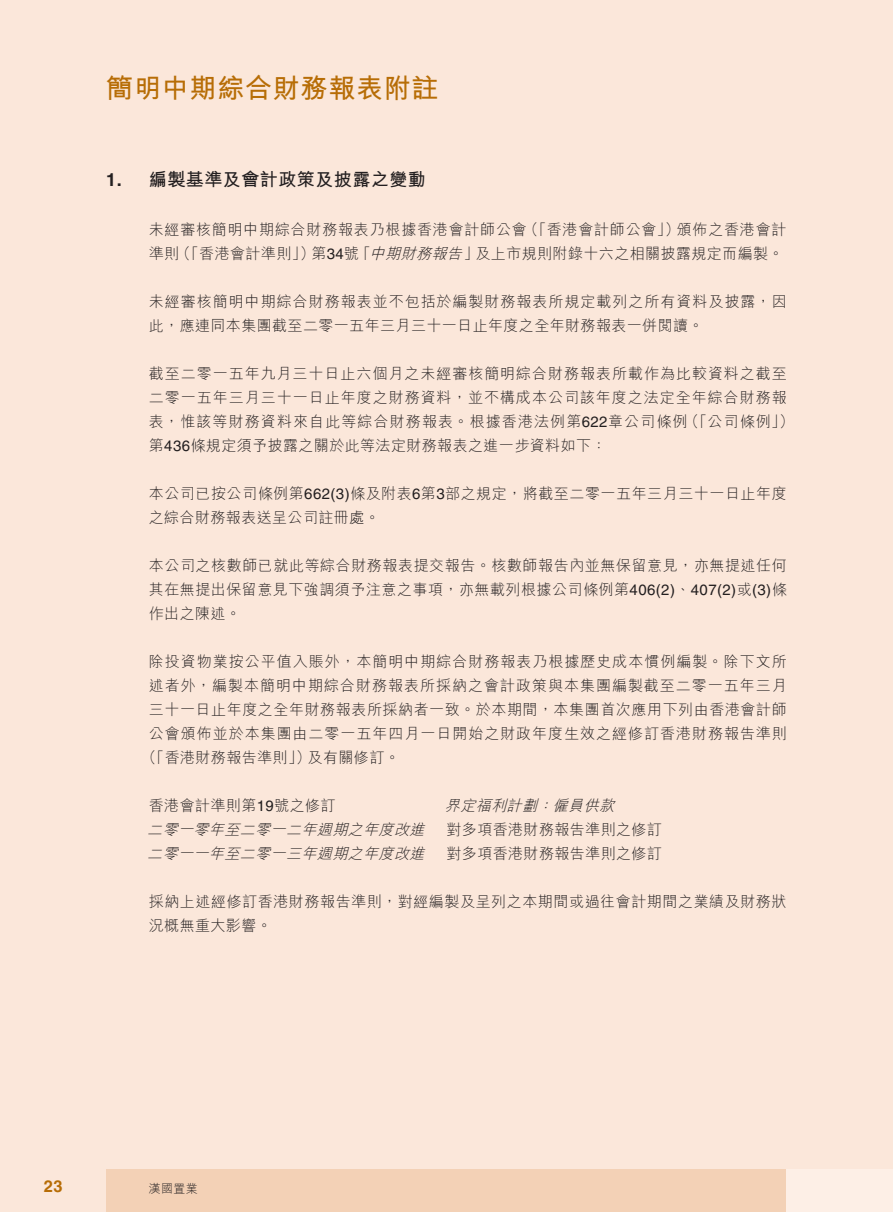
<style>
.page{position:relative;width:893px;height:1212px;background:#fbe7da}
.page>*{position:absolute;margin:0;border:0;box-sizing:border-box;transform-origin:0 0}
.t1{font:700 27px "M Hei HK";letter-spacing:.03em;color:#b76d06}
.t2{font:700 18px "M Hei HK";letter-spacing:.03em;color:#231f20}
.t3{font:700 16.5px "Helvetica LT Std";color:#b76d06}
.t4{font:300 15px/24px "M Hei HK";letter-spacing:.05em;color:#231f20}
.t5{font:italic 300 15px/24px "M Hei HK";color:#231f20}
.t6{font:300 15px "M Hei HK";letter-spacing:.03em;color:#231f20}
.t7{font:300 12px "M Hei HK";color:#231f20}
.s1{font-family:"Helvetica LT Std"}
.s2{font-family:"Helvetica LT Std";font-weight:400}
.s3{font-style:italic}
.s4{font-style:normal}
</style>
<div class="page">
<div style="left:106px;top:1169px;width:787px;height:43px;background:#f3d1b6"></div>
<div style="left:787px;top:1169px;width:106px;height:43px;background:#fdefe6"></div>
<h1 class="t1" style="left:106px;top:68px;width:334px">簡明中期綜合財務報表附註</h1>
<p class="t2" style="left:106px;top:166px;width:321px"><span class="s1">1.</span> 編製基準及會計政策及披露之變動</p>
<p class="t4" style="left:149px;top:216px;width:639px">未經審核簡明中期綜合財務報表乃根據香港會計師公會（「香港會計師公會」）頒佈之香港會計準則（「香港會計準則」）第<span class="s2">34</span>號「<span class="s3">中期財務報告</span>」及上市規則附錄十六之相關披露規定而編製。</p>
<p class="t4" style="left:149px;top:288px;width:639px">未經審核簡明中期綜合財務報表並不包括於編製財務報表所規定載列之所有資料及披露，因此，應連同本集團截至二零一五年三月三十一日止年度之全年財務報表一併閱讀。</p>
<p class="t4" style="left:149px;top:360px;width:647px">截至二零一五年九月三十日止六個月之未經審核簡明綜合財務報表所載作為比較資料之截至二零一五年三月三十一日止年度之財務資料，並不構成本公司該年度之法定全年綜合財務報表，惟該等財務資料來自此等綜合財務報表。根據香港法例第<span class="s2">622</span>章公司條例（「公司條例」）第<span class="s2">436</span>條規定須予披露之關於此等法定財務報表之進一步資料如下：</p>
<p class="t4" style="left:149px;top:480px;width:639px">本公司已按公司條例第<span class="s2">662(3)</span>條及附表<span class="s2">6</span>第<span class="s2">3</span>部之規定，將截至二零一五年三月三十一日止年度之綜合財務報表送呈公司註冊處。</p>
<p class="t4" style="left:149px;top:552px;width:639px;text-align:justify">本公司之核數師已就此等綜合財務報表提交報告。核數師報告內並無保留意見，亦無提述任何其在無提出保留意見下強調須予注意之事項，亦無載列根據公司條例第<span class="s2">406(2)</span>、<span class="s2">407(2)</span>或<span class="s2">(3)</span>條作出之陳述。</p>
<p class="t4" style="left:149px;top:648px;width:640px">除投資物業按公平值入賬外，本簡明中期綜合財務報表乃根據歷史成本慣例編製。除下文所</p>
<p class="t4" style="left:149px;top:672px;width:639px">述者外，編製本簡明中期綜合財務報表所採納之會計政策與本集團編製截至二零一五年三月</p>
<p class="t4" style="left:149px;top:696px;width:639px">三十一日止年度之全年財務報表所採納者一致。於本期間，本集團首次應用下列由香港會計師</p>
<p class="t4" style="left:149px;top:720px;width:640px">公會頒佈並於本集團由二零一五年四月一日開始之財政年度生效之經修訂香港財務報告準則</p>
<p class="t6" style="left:141px;top:746px;width:260px">（「香港財務報告準則」）及有關修訂。</p>
<p class="t6" style="left:149px;top:794px;width:188px">香港會計準則第<span class="s2">19</span>號之修訂</p>
<p class="t5" style="left:147px;top:792px;width:516px;text-indent:298px">界定福利計劃：僱員供款<br>二零一零年至二零一二年週期之年度改進 <span class="s4">對多項香港財務報告準則之修訂</span>二零一一年至二零一三年週期之年度改進 <span class="s4">對多項香港財務報告準則之修訂</span></p>
<p class="t4" style="left:149px;top:888px;width:639px">採納上述經修訂香港財務報告準則，對經編製及呈列之本期間或過往會計期間之業績及財務狀況概無重大影響。</p>
<p class="t3" style="left:44px;top:1176px;width:20px">23</p>
<p class="t7" style="left:149px;top:1180px;width:51px">漢國置業</p>
</div>
